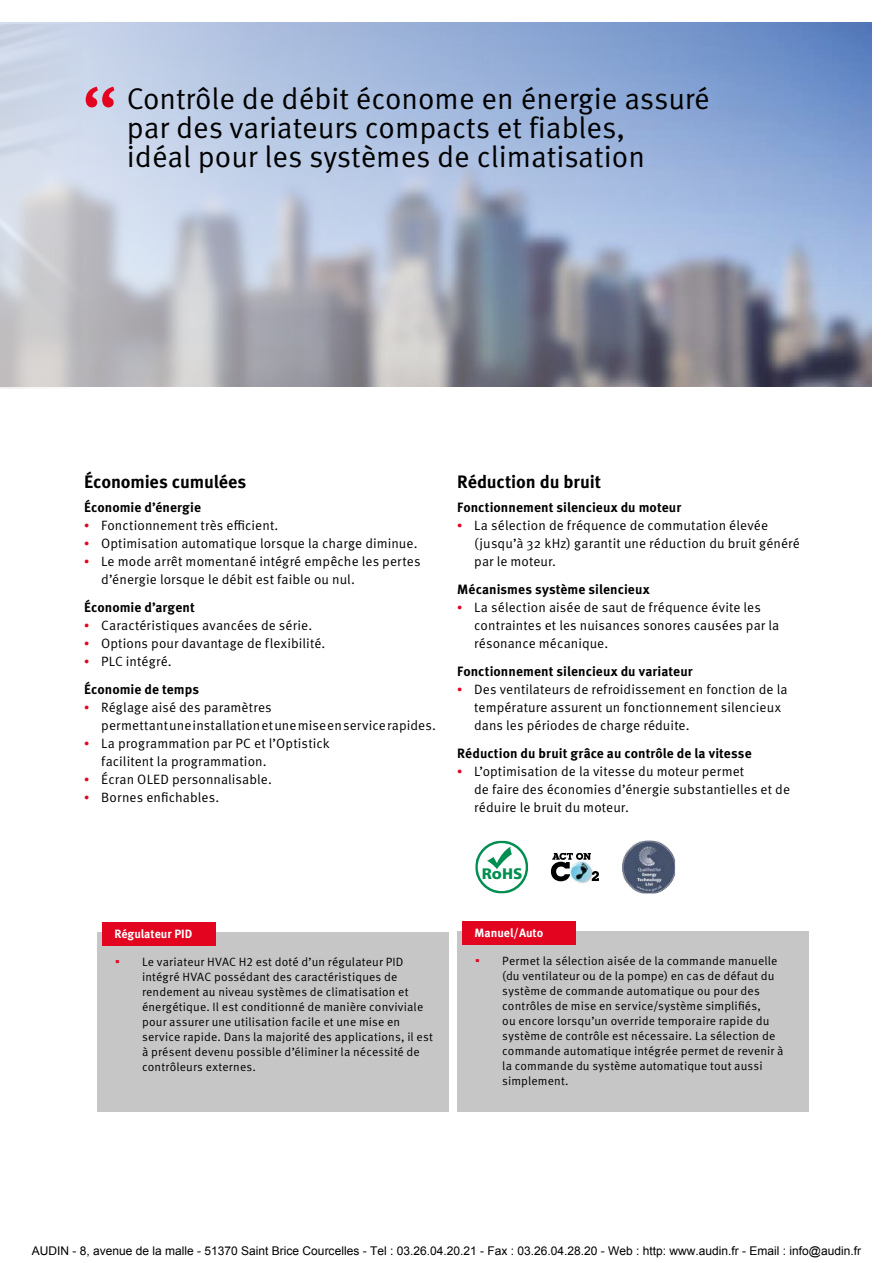
<style>
.page{position:relative;width:893px;height:1263px;background:#fff}
.page>*{position:absolute;margin:0;border:0;box-sizing:border-box;transform-origin:0 0}
.t1{font:30px/28.5px "Meta OT Norm";color:#000}
.t2{font:700 18px "Meta OT";letter-spacing:-.01em;color:#000}
.t3{font:15.3px "Humanist 777 BT Black B";color:#008f51}
.t4{font:13.5px/18px "Meta OT Norm";letter-spacing:.005em;color:#000}
.t5{font:700 13.5px "Meta OT";letter-spacing:.005em;color:#000}
.t6{font:12px/15px "Meta OT Norm";letter-spacing:.01em;color:#000}
.t7{font:12px "Arial";color:#000}
.t8{font:700 12px "Meta OT";color:#fff}
.s1{font-family:"Adobe Garamond Pro";color:#e30520}
.s2{font-family:"Trebuchet MS";font-weight:700;font-size:13.5px;color:#e30520}
</style>
<div class="page">
<img style="left:0;top:23px;width:872px;height:364px">
<img style="left:0;top:24px;width:83px;height:364px">
<img style="left:575px;top:881px;width:18px;height:2px">
<svg style="left:551px;top:853px;width:48px;height:28px"></svg>
<svg style="left:640px;top:840px;width:36px;height:54px"></svg>
<img style="left:622px;top:841px;width:53px;height:52px">
<svg style="left:475px;top:841px;width:53px;height:52px"></svg>
<div style="left:457px;top:931px;width:351px;height:181px;background:#c6c6c6"></div>
<div style="left:462px;top:921px;width:114px;height:24px;background:#e30520"></div>
<div style="left:97px;top:932px;width:351px;height:180px;background:#c6c6c6"></div>
<div style="left:102px;top:922px;width:114px;height:24px;background:#e30520"></div>
<svg style="left:86px;top:87px;width:28px;height:20px"></svg>
<h1 class="t1" style="left:127px;top:85px;width:585px">Contrôle de débit économe en énergie assuré par des variateurs compacts et fiables,<br>idéal pour les systèmes de climatisation</h1>
<h2 class="t2" style="left:84px;top:471px;width:164px">Économies cumulées</h2>
<p class="t5" style="left:84px;top:499px;width:118px">Économie d’énergie</p>
<p class="t4" style="left:84px;top:517px;width:196px"><span class="s1">•</span> Fonctionnement très efficient.</p>
<p class="t4" style="left:84px;top:535px;width:335px"><span class="s1">•</span> Optimisation automatique lorsque la charge diminue.</p>
<p class="t4" style="left:101px;top:553px;width:321px;text-indent:-17px"><span class="s1">•</span> Le mode arrêt momentané intégré empêche les pertes d’énergie lorsque le débit est faible ou nul.</p>
<p class="t5" style="left:84px;top:599px;width:112px">Économie d’argent</p>
<p class="t4" style="left:84px;top:617px;width:230px"><span class="s1">•</span> Caractéristiques avancées de série.</p>
<p class="t4" style="left:84px;top:635px;width:243px"><span class="s1">•</span> Options pour davantage de flexibilité.</p>
<p class="t4" style="left:84px;top:653px;width:89px"><span class="s1">•</span> PLC intégré.</p>
<p class="t5" style="left:84px;top:681px;width:116px">Économie de temps</p>
<p class="t4" style="left:101px;top:699px;width:336px;text-indent:-17px"><span class="s1">•</span> Réglage aisé des paramètres<br>permettant une installation et une mise en service rapides.</p>
<p class="t4" style="left:101px;top:735px;width:230px;text-indent:-17px"><span class="s1">•</span> La programmation par PC et l’Optistick facilitent la programmation.</p>
<p class="t4" style="left:84px;top:771px;width:189px"><span class="s1">•</span> Écran OLED personnalisable.</p>
<p class="t4" style="left:84px;top:789px;width:137px"><span class="s1">•</span> Bornes enfichables.</p>
<p class="t8" style="left:114px;top:927px;width:79px">Régulateur PID</p>
<p class="t6" style="left:142px;top:954px;width:292px;text-indent:-27px"><span class="s2">▪</span> Le variateur HVAC H2 est doté d’un régulateur PID intégré HVAC possédant des caractéristiques de rendement au niveau systèmes de climatisation et énergétique. Il est conditionné de manière conviviale pour assurer une utilisation facile et une mise en service rapide. Dans la majorité des applications, il est à présent devenu possible d’éliminer la nécessité de contrôleurs externes.</p>
<h2 class="t2" style="left:457px;top:471px;width:145px">Réduction du bruit</h2>
<p class="t5" style="left:457px;top:499px;width:225px">Fonctionnement silencieux du moteur</p>
<p class="t4" style="left:474px;top:517px;width:327px;text-indent:-17px"><span class="s1">•</span> La sélection de fréquence de commutation élevée (jusqu’à 32 kHz) garantit une réduction du bruit généré par le moteur.</p>
<p class="t5" style="left:457px;top:581px;width:194px">Mécanismes système silencieux</p>
<p class="t4" style="left:474px;top:599px;width:306px;text-indent:-17px"><span class="s1">•</span> La sélection aisée de saut de fréquence évite les contraintes et les nuisances sonores causées par la résonance mécanique.</p>
<p class="t5" style="left:457px;top:663px;width:237px">Fonctionnement silencieux du variateur</p>
<p class="t4" style="left:474px;top:681px;width:315px;text-indent:-17px"><span class="s1">•</span> Des ventilateurs de refroidissement en fonction de la température assurent un fonctionnement silencieux dans les périodes de charge réduite.</p>
<p class="t5" style="left:457px;top:745px;width:296px">Réduction du bruit grâce au contrôle de la vitesse</p>
<p class="t4" style="left:474px;top:763px;width:317px;text-indent:-17px"><span class="s1">•</span> L’optimisation de la vitesse du moteur permet<br>de faire des économies d’énergie substantielles et de réduire le bruit du moteur.</p>
<p class="t3" style="left:482px;top:864px;width:42px">RoHS</p>
<p class="t8" style="left:475px;top:926px;width:70px">Manuel/Auto</p>
<p class="t6" style="left:502px;top:953px;width:283px;text-indent:-27px"><span class="s2">▪</span> Permet la sélection aisée de la commande manuelle (du ventilateur ou de la pompe) en cas de défaut du système de commande automatique ou pour des contrôles de mise en service/système simplifiés,<br>ou encore lorsqu’un override temporaire rapide du système de contrôle est nécessaire. La sélection de commande automatique intégrée permet de revenir à la commande du système automatique tout aussi simplement.</p>
<p class="t7" style="left:32px;top:1243px;width:831px">AUDIN - 8, avenue de la malle - 51370 Saint Brice Courcelles - Tel : 03.26.04.20.21 - Fax : 03.26.04.28.20 - Web : http: www.audin.fr - Email : info@audin.fr</p>
</div>
